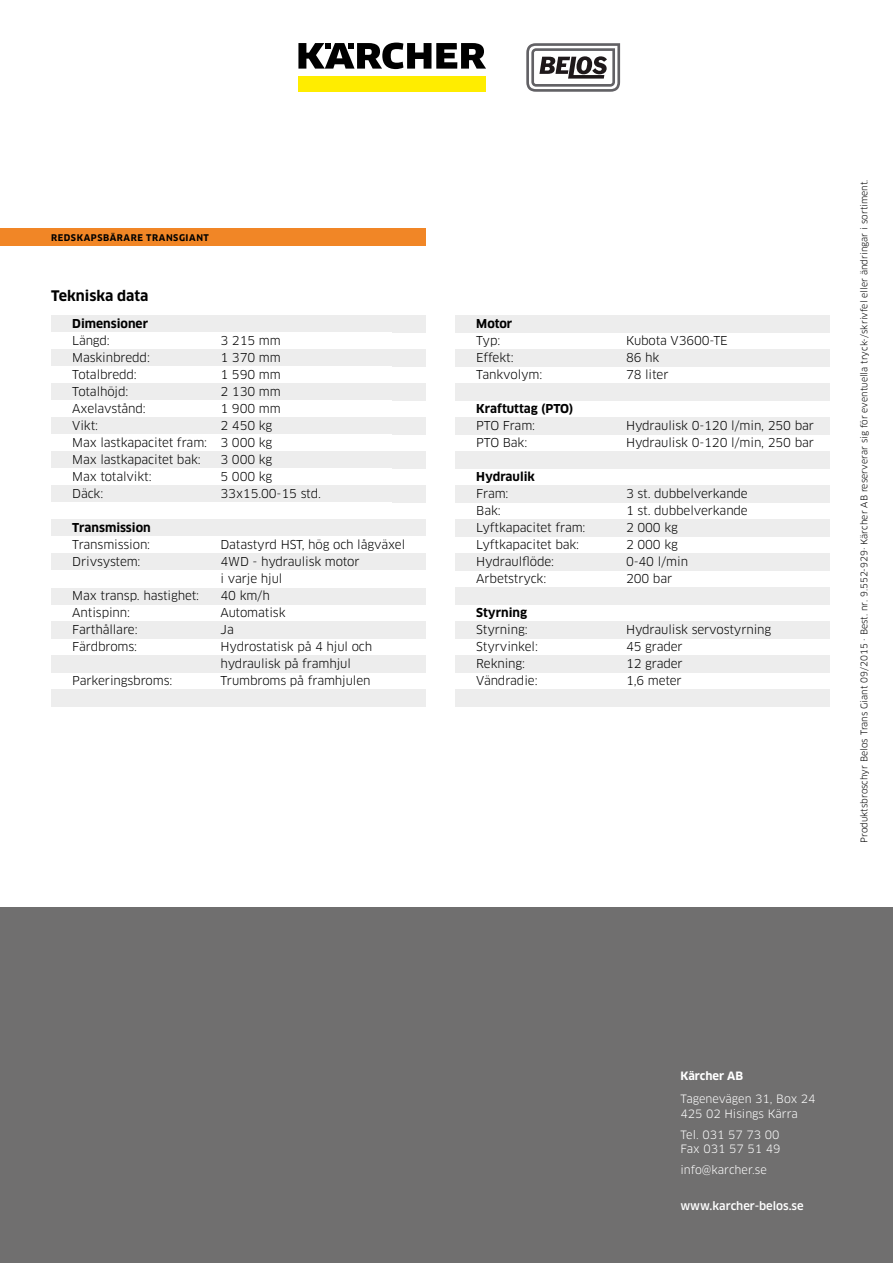
<style>
.page{position:relative;width:893px;height:1263px;background:#fff}
.page>*{position:absolute;margin:0;border:0;box-sizing:border-box;transform-origin:0 0}
.t1{font:700 14.25px "Clan Pro";color:#000}
.t2{font:12px "Clan Pro";letter-spacing:-.01em;color:#000}
.t3{font:700 12px "Clan Pro";color:#000}
.t4{font:11.25px/14.7px "Clan Pro";color:#fff}
.t5{font:500 11.25px "Clan Pro";color:#fff}
.t6{font:700 11.25px "Clan Pro";color:#fff}
.t7{font:9px "Clan Pro";color:#000}
.t8{font:700 9px "Clan Pro";letter-spacing:.06em;color:#000}
</style>
<div class="page">
<div style="left:51px;top:316px;width:374px;height:17px;background:#ededed"></div>
<div style="left:51px;top:350px;width:374px;height:17px;background:#ededed"></div>
<div style="left:51px;top:384px;width:374px;height:17px;background:#ededed"></div>
<div style="left:455px;top:316px;width:374px;height:17px;background:#ededed"></div>
<div style="left:51px;top:418px;width:374px;height:17px;background:#ededed"></div>
<div style="left:455px;top:350px;width:374px;height:17px;background:#ededed"></div>
<div style="left:51px;top:452px;width:374px;height:17px;background:#ededed"></div>
<div style="left:455px;top:384px;width:374px;height:17px;background:#ededed"></div>
<div style="left:51px;top:486px;width:374px;height:17px;background:#ededed"></div>
<div style="left:455px;top:418px;width:374px;height:17px;background:#ededed"></div>
<div style="left:51px;top:520px;width:374px;height:17px;background:#ededed"></div>
<div style="left:455px;top:452px;width:374px;height:17px;background:#ededed"></div>
<div style="left:51px;top:554px;width:374px;height:17px;background:#ededed"></div>
<div style="left:51px;top:588px;width:374px;height:17px;background:#ededed"></div>
<div style="left:455px;top:520px;width:374px;height:17px;background:#ededed"></div>
<div style="left:51px;top:622px;width:374px;height:17px;background:#ededed"></div>
<div style="left:455px;top:622px;width:374px;height:17px;background:#ededed"></div>
<div style="left:455px;top:588px;width:374px;height:17px;background:#ededed"></div>
<div style="left:455px;top:554px;width:374px;height:17px;background:#ededed"></div>
<div style="left:51px;top:656px;width:374px;height:17px;background:#ededed"></div>
<div style="left:455px;top:656px;width:374px;height:17px;background:#ededed"></div>
<div style="left:51px;top:690px;width:374px;height:17px;background:#ededed"></div>
<div style="left:455px;top:486px;width:374px;height:17px;background:#ededed"></div>
<div style="left:455px;top:690px;width:374px;height:17px;background:#ededed"></div>
<div style="left:0;top:229px;width:425px;height:17px;background:#f18626"></div>
<div style="left:0;top:907px;width:893px;height:356px;background:#706f6f"></div>
<div style="left:298px;top:77px;width:188px;height:15px;background:#ffed00"></div>
<svg style="left:298px;top:43px;width:188px;height:26px"></svg>
<svg style="left:526px;top:43px;width:94px;height:49px"></svg>
<p class="t8" style="left:51px;top:232px;width:159px">REDSKAPSBÄRARE TRANSGIANT</p>
<p class="t1" style="left:51px;top:288px;width:99px">Tekniska data</p>
<p class="t3" style="left:72px;top:317px;width:77px">Dimensioner</p>
<p class="t2" style="left:72px;top:334px;width:39px">Längd:</p>
<p class="t2" style="left:221px;top:334px;width:62px">3 215 mm</p>
<p class="t2" style="left:72px;top:351px;width:79px">Maskinbredd:</p>
<p class="t2" style="left:221px;top:351px;width:62px">1 370 mm</p>
<p class="t2" style="left:72px;top:368px;width:66px">Totalbredd:</p>
<p class="t2" style="left:221px;top:368px;width:62px">1 590 mm</p>
<p class="t2" style="left:72px;top:385px;width:58px">Totalhöjd:</p>
<p class="t2" style="left:221px;top:385px;width:62px">2 130 mm</p>
<p class="t2" style="left:72px;top:402px;width:75px">Axelavstånd:</p>
<p class="t2" style="left:221px;top:402px;width:62px">1 900 mm</p>
<p class="t3" style="left:476px;top:317px;width:38px">Motor</p>
<p class="t2" style="left:476px;top:334px;width:26px">Typ:</p>
<p class="t2" style="left:626px;top:334px;width:103px">Kubota V3600-TE</p>
<p class="t2" style="left:476px;top:351px;width:39px">Effekt:</p>
<p class="t2" style="left:626px;top:351px;width:35px">86 hk</p>
<p class="t2" style="left:476px;top:368px;width:68px">Tankvolym:</p>
<p class="t2" style="left:626px;top:368px;width:44px">78 liter</p>
<p class="t3" style="left:476px;top:401px;width:99px">Kraftuttag (PTO)</p>
<p class="t2" style="left:72px;top:419px;width:27px">Vikt:</p>
<p class="t2" style="left:221px;top:419px;width:53px">2 450 kg</p>
<p class="t2" style="left:476px;top:419px;width:60px">PTO Fram:</p>
<p class="t2" style="left:626px;top:419px;width:190px">Hydraulisk 0-120 l/min, 250 bar</p>
<p class="t2" style="left:72px;top:436px;width:202px">Max lastkapacitet fram: 3 000 kg</p>
<p class="t2" style="left:476px;top:436px;width:53px">PTO Bak:</p>
<p class="t2" style="left:626px;top:436px;width:190px">Hydraulisk 0-120 l/min, 250 bar</p>
<p class="t2" style="left:72px;top:453px;width:130px">Max lastkapacitet bak:</p>
<p class="t2" style="left:221px;top:453px;width:53px">3 000 kg</p>
<p class="t2" style="left:72px;top:470px;width:81px">Max totalvikt:</p>
<p class="t2" style="left:221px;top:470px;width:53px">5 000 kg</p>
<p class="t2" style="left:72px;top:487px;width:32px">Däck:</p>
<p class="t2" style="left:221px;top:487px;width:102px">33x15.00-15 std.</p>
<p class="t3" style="left:476px;top:470px;width:60px">Hydraulik</p>
<p class="t2" style="left:476px;top:487px;width:34px">Fram:</p>
<p class="t2" style="left:626px;top:487px;width:123px">3 st. dubbelverkande</p>
<p class="t2" style="left:476px;top:504px;width:26px">Bak:</p>
<p class="t2" style="left:626px;top:504px;width:123px">1 st. dubbelverkande</p>
<p class="t3" style="left:72px;top:521px;width:80px">Transmission</p>
<p class="t2" style="left:476px;top:521px;width:111px">Lyftkapacitet fram:</p>
<p class="t2" style="left:626px;top:521px;width:53px">2 000 kg</p>
<p class="t2" style="left:72px;top:538px;width:79px">Transmission:</p>
<p class="t2" style="left:221px;top:538px;width:186px">Datastyrd HST, hög och lågväxel</p>
<p class="t2" style="left:72px;top:555px;width:70px">Drivsystem:</p>
<p class="t2" style="left:221px;top:555px;width:141px">4WD - hydraulisk motor</p>
<p class="t2" style="left:476px;top:537px;width:104px">Lyftkapacitet bak:</p>
<p class="t2" style="left:626px;top:537px;width:53px">2 000 kg</p>
<p class="t2" style="left:476px;top:555px;width:79px">Hydraulflöde:</p>
<p class="t2" style="left:626px;top:555px;width:64px">0-40 l/min</p>
<p class="t2" style="left:221px;top:572px;width:63px">i varje hjul</p>
<p class="t2" style="left:476px;top:572px;width:72px">Arbetstryck:</p>
<p class="t2" style="left:626px;top:572px;width:48px">200 bar</p>
<p class="t2" style="left:72px;top:589px;width:128px">Max transp. hastighet:</p>
<p class="t2" style="left:221px;top:589px;width:51px">40 km/h</p>
<p class="t2" style="left:72px;top:606px;width:59px">Antispinn:</p>
<p class="t2" style="left:221px;top:606px;width:67px">Automatisk</p>
<p class="t3" style="left:476px;top:606px;width:52px">Styrning</p>
<p class="t2" style="left:72px;top:623px;width:67px">Farthållare:</p>
<p class="t2" style="left:221px;top:623px;width:15px">Ja</p>
<p class="t2" style="left:476px;top:623px;width:53px">Styrning:</p>
<p class="t2" style="left:626px;top:623px;width:147px">Hydraulisk servostyrning</p>
<p class="t2" style="left:72px;top:640px;width:66px">Färdbroms:</p>
<p class="t2" style="left:221px;top:640px;width:153px">Hydrostatisk på 4 hjul och</p>
<p class="t2" style="left:476px;top:640px;width:63px">Styrvinkel:</p>
<p class="t2" style="left:626px;top:640px;width:58px">45 grader</p>
<p class="t2" style="left:221px;top:657px;width:132px">hydraulisk på framhjul</p>
<p class="t2" style="left:476px;top:657px;width:50px">Rekning:</p>
<p class="t2" style="left:626px;top:657px;width:58px">12 grader</p>
<p class="t2" style="left:72px;top:674px;width:102px">Parkeringsbroms:</p>
<p class="t2" style="left:221px;top:674px;width:151px">Trumbroms på framhjulen</p>
<p class="t2" style="left:476px;top:674px;width:63px">Vändradie:</p>
<p class="t2" style="left:626px;top:674px;width:57px">1,6 meter</p>
<p class="t7" style="left:859px;top:843px;width:665px;rotate:-90deg">Produktsbroschyr Belos Trans Giant 09/2015 · Best. nr. 9.552-929· Kärcher AB reserverar sig för eventuella tryck-/skrivfel eller ändringar i sortiment.</p>
<p class="t6" style="left:680px;top:1069px;width:64px">Kärcher AB</p>
<p class="t4" style="left:680px;top:1091px;width:137px">Tagenevägen 31, Box 24<br>425 02 Hisings Kärra</p>
<p class="t4" style="left:680px;top:1127px;width:102px">Tel. 031 57 73 00<br>Fax 031 57 51 49</p>
<p class="t4" style="left:680px;top:1163px;width:88px">info@karcher.se</p>
<p class="t5" style="left:680px;top:1199px;width:125px">www.karcher-belos.se</p>
</div>
